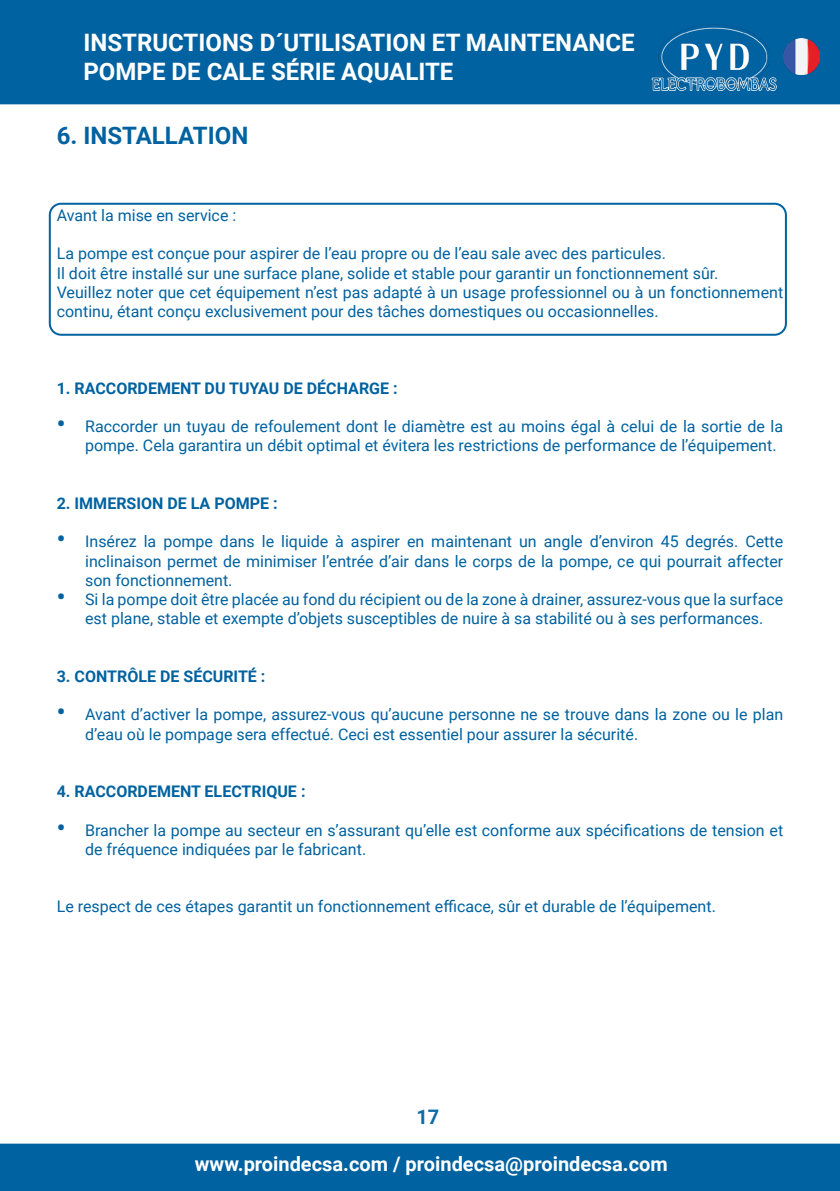
<style>
.page{position:relative;width:840px;height:1191px;background:#fff}
.page>*{position:absolute;margin:0;border:0;box-sizing:border-box;transform-origin:0 0}
.t1{font:700 24px/28.8px "Roboto";color:#fff}
.t2{font:700 24px "Roboto";color:#0062a0}
.t3{font:700 20px "Roboto";color:#fff}
.t4{font:700 20px "Roboto";color:#0f6aa5}
.t5{font:16px/19.2px "Roboto";color:#0062a0}
.t6{font:700 16px "Roboto";color:#0062a0}
.s1{font-weight:700;font-size:24px}
</style>
<div class="page">
<div style="left:0;top:0;width:839px;height:104px;background:#0062a0"></div>
<div style="left:0;top:1143px;width:839px;height:48px;background:#0062a0"></div>
<img style="left:643px;top:24px;width:139px;height:67px">
<img style="left:782px;top:39px;width:37px;height:36px">
<div style="left:49px;top:203px;width:737px;height:133px;border:2px solid #0062a0;border-radius:11px"></div>
<h1 class="t1" style="left:83px;top:27px;width:552px">INSTRUCTIONS D´UTILISATION ET MAINTENANCE<br>POMPE DE CALE SÉRIE AQUALITE</h1>
<p class="t2" style="left:57px;top:119px;width:193px">6. INSTALLATION</p>
<p class="t5" style="left:57px;top:205px;width:181px">Avant la mise en service :</p>
<p class="t5" style="left:57px;top:243px;width:610px">La pompe est conçue pour aspirer de l’eau propre ou de l’eau sale avec des particules.</p>
<p class="t5" style="left:57px;top:263px;width:663px">Il doit être installé sur une surface plane, solide et stable pour garantir un fonctionnement sûr.</p>
<p class="t5" style="left:57px;top:282px;width:727px">Veuillez noter que cet équipement n’est pas adapté à un usage professionnel ou à un fonctionnement continu, étant conçu exclusivement pour des tâches domestiques ou occasionnelles.</p>
<p class="t6" style="left:57px;top:377px;width:342px">1. RACCORDEMENT DU TUYAU DE DÉCHARGE :</p>
<p class="t5" style="left:85px;top:416px;width:699px;text-indent:-28px"><span class="s1">•</span> Raccorder un tuyau de refoulement dont le diamètre est au moins égal à celui de la sortie de la pompe. Cela garantira un débit optimal et évitera les restrictions de performance de l’équipement.</p>
<p class="t6" style="left:57px;top:492px;width:222px">2. IMMERSION DE LA POMPE :</p>
<p class="t5" style="left:85px;top:531px;width:699px;text-align:justify;text-indent:-28px"><span class="s1">•</span> Insérez la pompe dans le liquide à aspirer en maintenant un angle d’environ 45 degrés. Cette inclinaison permet de minimiser l’entrée d’air dans le corps de la pompe, ce qui pourrait affecter son fonctionnement.</p>
<p class="t5" style="left:57px;top:589px;width:727px;text-align:center"><span class="s1">•</span> Si la pompe doit être placée au fond du récipient ou de la zone à drainer, assurez-vous que la surface est plane, stable et exempte d’objets susceptibles de nuire à sa stabilité ou à ses performances.</p>
<p class="t6" style="left:57px;top:665px;width:210px">3. CONTRÔLE DE SÉCURITÉ :</p>
<p class="t5" style="left:85px;top:704px;width:699px;text-indent:-28px"><span class="s1">•</span> Avant d’activer la pompe, assurez-vous qu’aucune personne ne se trouve dans la zone ou le plan d’eau où le pompage sera effectué. Ceci est essentiel pour assurer la sécurité.</p>
<p class="t6" style="left:57px;top:780px;width:250px">4. RACCORDEMENT ELECTRIQUE :</p>
<p class="t5" style="left:85px;top:819px;width:699px;text-indent:-28px"><span class="s1">•</span> Brancher la pompe au secteur en s’assurant qu’elle est conforme aux spécifications de tension et de fréquence indiquées par le fabricant.</p>
<p class="t5" style="left:57px;top:896px;width:660px">Le respect de ces étapes garantit un fonctionnement efficace, sûr et durable de l’équipement.</p>
<p class="t4" style="left:416px;top:1103px;width:24px">17</p>
<p class="t3" style="left:195px;top:1150px;width:474px">www.proindecsa.com / proindecsa@proindecsa.com</p>
</div>
